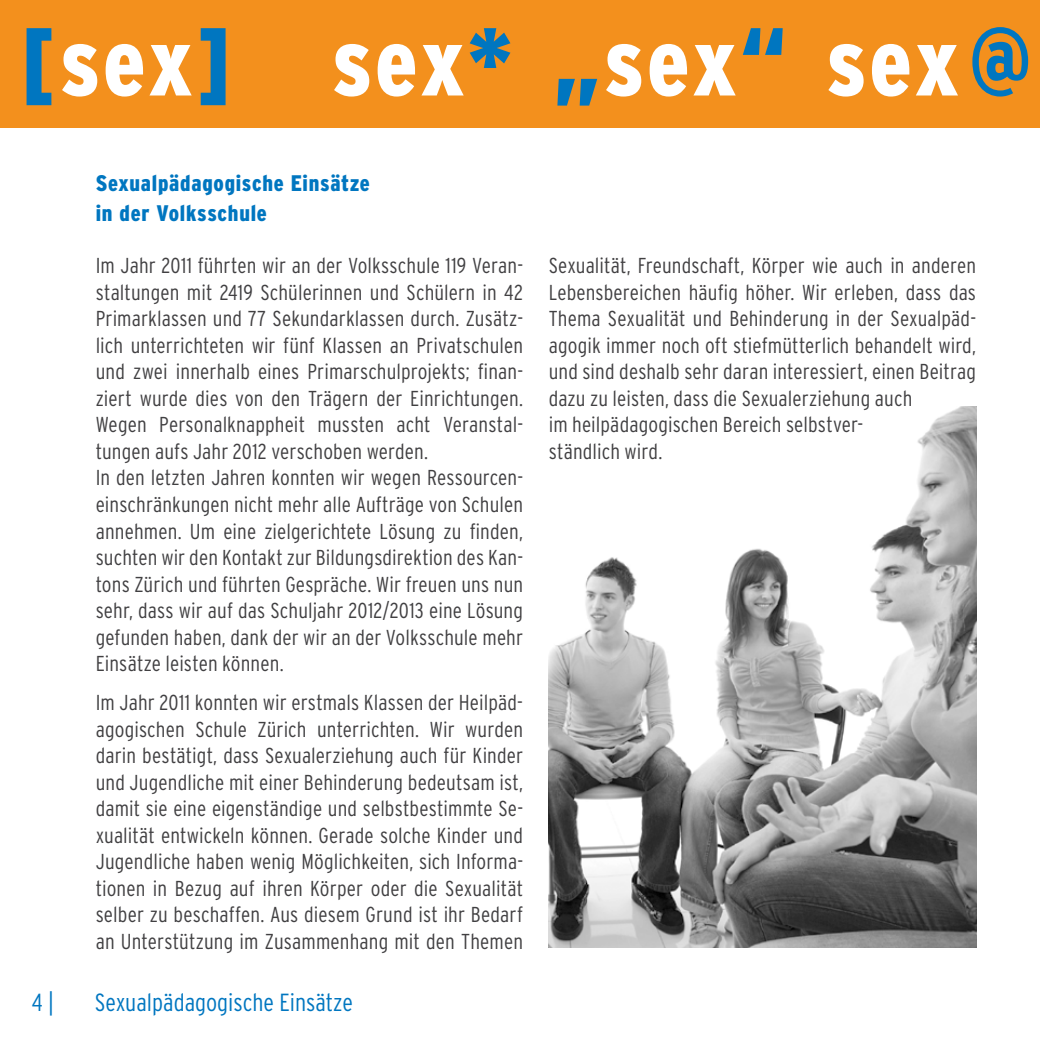
<style>
.page{position:relative;width:1040px;height:1040px;background:#fff}
.page>*{position:absolute;margin:0;border:0;box-sizing:border-box;transform-origin:0 0}
.t1{font:300 condensed 24.75px "Interstate";color:#0076c0}
.t2{font:900 condensed 22.5px/29.2px "Interstate";letter-spacing:.035em;color:#0076c0}
.t3{font:300 condensed 21.6px/26.6px "Interstate";letter-spacing:.005em;color:#414042}
</style>
<div class="page">
<div style="left:0;top:0;width:1040px;height:128px;background:#f3901d"></div>
<svg style="left:828px;top:44px;width:35px;height:53px"></svg>
<svg style="left:872px;top:44px;width:37px;height:53px"></svg>
<svg style="left:916px;top:45px;width:42px;height:50px"></svg>
<svg style="left:972px;top:27px;width:56px;height:70px"></svg>
<svg style="left:606px;top:44px;width:35px;height:53px"></svg>
<svg style="left:649px;top:44px;width:38px;height:53px"></svg>
<svg style="left:693px;top:45px;width:42px;height:50px"></svg>
<svg style="left:62px;top:44px;width:35px;height:53px"></svg>
<svg style="left:106px;top:44px;width:37px;height:53px"></svg>
<svg style="left:149px;top:45px;width:43px;height:50px"></svg>
<svg style="left:334px;top:44px;width:35px;height:53px"></svg>
<svg style="left:377px;top:44px;width:38px;height:53px"></svg>
<svg style="left:421px;top:28px;width:89px;height:67px"></svg>
<svg style="left:557px;top:79px;width:40px;height:27px"></svg>
<svg style="left:743px;top:28px;width:39px;height:27px"></svg>
<svg style="left:27px;top:28px;width:24px;height:77px"></svg>
<svg style="left:201px;top:28px;width:24px;height:77px"></svg>
<svg style="left:549px;top:406px;width:428px;height:542px"></svg>
<p class="t2" style="left:96px;top:169px;width:276px">Sexualpädagogische Einsätze in der Volksschule</p>
<p class="t3" style="left:96px;top:252px;width:429px">Im Jahr 2011 führten wir an der Volksschule 119 Veran&shy;staltungen mit 2419 Schülerinnen und Schülern in 42<br>Primarklassen und 77 Sekundarklassen durch. Zusätz&shy;lich unterrichteten wir fünf Klassen an Privatschulen und zwei innerhalb eines Primarschulprojekts; finan&shy;ziert wurde dies von den Trägern der Einrichtungen.<br>Wegen Personalknappheit mussten acht Veranstal&shy;tungen aufs Jahr 2012 verschoben werden.<br>In den letzten Jahren konnten wir wegen Ressourcen&shy;einschränkungen nicht mehr alle Aufträge von Schulen annehmen. Um eine zielgerichtete Lösung zu finden, suchten wir den Kontakt zur Bildungsdirektion des Kan&shy;tons Zürich und führten Gespräche. Wir freuen uns nun sehr, dass wir auf das Schuljahr 2012/2013 eine Lösung gefunden haben, dank der wir an der Volksschule mehr Einsätze leisten können.</p>
<p class="t3" style="left:96px;top:689px;width:429px;text-align:justify">Im Jahr 2011 konnten wir erstmals Klassen der Heilpäd&shy;agogischen Schule Zürich unterrichten. Wir wurden darin bestätigt, dass Sexualerziehung auch für Kinder und Jugendliche mit einer Behinderung bedeutsam ist, damit sie eine eigenständige und selbstbestimmte Se&shy;xualität entwickeln können. Gerade solche Kinder und Jugendliche haben wenig Möglichkeiten, sich Informa&shy;tionen in Bezug auf ihren Körper oder die Sexualität selber zu beschaffen. Aus diesem Grund ist ihr Bedarf an Unterstützung im Zusammenhang mit den Themen</p>
<p class="t1" style="left:32px;top:988px;width:23px">4 |</p>
<p class="t1" style="left:95px;top:988px;width:259px">Sexualpädagogische Einsätze</p>
<p class="t3" style="left:549px;top:252px;width:429px">Sexualität, Freundschaft, Körper wie auch in anderen Lebensbereichen häufig höher. Wir erleben, dass das Thema Sexualität und Behinderung in der Sexualpäd&shy;agogik immer noch oft stiefmütterlich behandelt wird, und sind deshalb sehr daran interessiert, einen Beitrag dazu zu leisten, dass die Sexualerziehung auch<br>im heilpädagogischen Bereich selbstver-<br>ständlich wird.</p>
</div>
